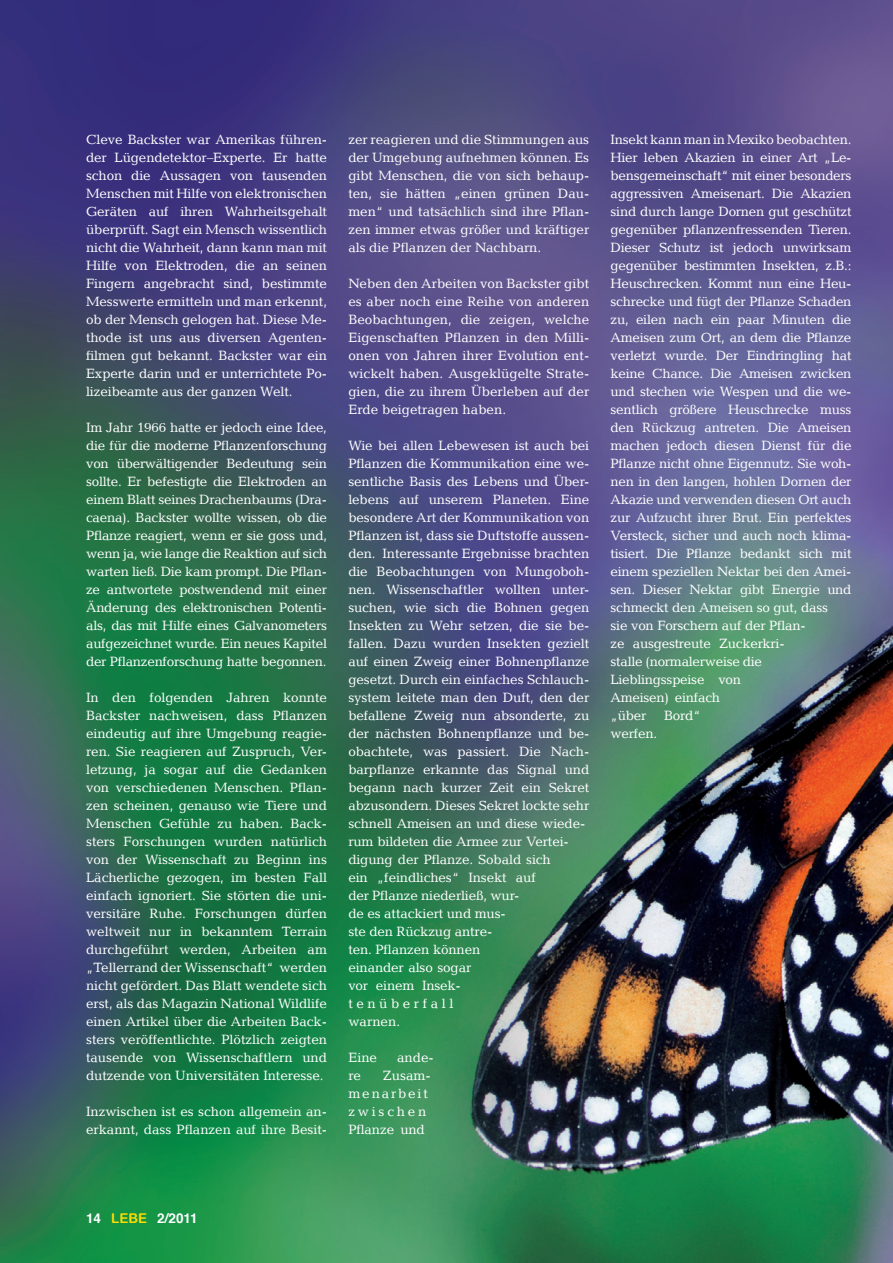
<style>
.page{position:relative;width:893px;height:1263px;background:#fff}
.page>*{position:absolute;margin:0;border:0;box-sizing:border-box;transform-origin:0 0}
.fließtext{font:13.5px/18px "Candida LT";letter-spacing:-.01em;color:#fff;text-align:justify}
.fließtext-2{font:13.5px/18px "Candida LT";letter-spacing:.135em;color:#fff}
.t1{font:700 13.5px "Helvetica";color:#fff}
.s1{font-family:"Arial Rounded MT Bold";font-weight:400;color:#ffdc01}
</style>
<div class="page">
<img style="left:0;top:0;width:893px;height:1263px">
<p class="fließtext" style="left:86px;top:130px;width:242px">Cleve Backster war Amerikas führen&shy;der Lügendetektor–Experte. Er hatte schon die Aussagen von tausenden Menschen mit Hilfe von elektronischen Geräten auf ihren Wahrheitsgehalt überprüft. Sagt ein Mensch wissentlich nicht die Wahrheit, dann kann man mit Hilfe von Elektroden, die an seinen Fingern angebracht sind, bestimmte Messwerte ermitteln und man erkennt, ob der Mensch gelogen hat. Diese Me&shy;thode ist uns aus diversen Agenten&shy;filmen gut bekannt. Backster war ein Experte darin und er unterrichtete Po&shy;lizeibeamte aus der ganzen Welt.</p>
<p class="fließtext" style="left:86px;top:418px;width:242px">Im Jahr 1966 hatte er jedoch eine Idee, die für die moderne Pflanzenforschung von überwältigender Bedeutung sein sollte. Er befestigte die Elektroden an einem Blatt seines Drachenbaums (Dra&shy;caena). Backster wollte wissen, ob die Pflanze reagiert, wenn er sie goss und, wenn ja, wie lange die Reaktion auf sich warten ließ. Die kam prompt. Die Pflan&shy;ze antwortete postwendend mit einer Änderung des elektronischen Potenti&shy;als, das mit Hilfe eines Galvanometers aufgezeichnet wurde. Ein neues Kapitel der Pflanzenforschung hatte begonnen.</p>
<p class="fließtext" style="left:86px;top:688px;width:242px">In den folgenden Jahren konnte Backster nachweisen, dass Pflanzen eindeutig auf ihre Umgebung reagie&shy;ren. Sie reagieren auf Zuspruch, Ver&shy;letzung, ja sogar auf die Gedanken von verschiedenen Menschen. Pflan&shy;zen scheinen, genauso wie Tiere und Menschen Gefühle zu haben. Back&shy;sters Forschungen wurden natürlich von der Wissenschaft zu Beginn ins Lächerliche gezogen, im besten Fall einfach ignoriert. Sie störten die uni&shy;versitäre Ruhe. Forschungen dürfen weltweit nur in bekanntem Terrain durchgeführt werden, Arbeiten am „Tellerrand der Wissenschaft“ werden nicht gefördert. Das Blatt wendete sich erst, als das Magazin National Wildlife einen Artikel über die Arbeiten Back&shy;sters veröffentlichte. Plötzlich zeigten tausende von Wissenschaftlern und dutzende von Universitäten Interesse.</p>
<p class="fließtext" style="left:86px;top:1102px;width:242px">Inzwischen ist es schon allgemein an&shy;erkannt, dass Pflanzen auf ihre Besit-</p>
<p class="fließtext" style="left:348px;top:130px;width:242px">zer reagieren und die Stimmungen aus der Umgebung aufnehmen können. Es gibt Menschen, die von sich behaup&shy;ten, sie hätten „einen grünen Dau&shy;men“ und tatsächlich sind ihre Pflan&shy;zen immer etwas größer und kräftiger als die Pflanzen der Nachbarn.</p>
<p class="fließtext" style="left:348px;top:274px;width:242px">Neben den Arbeiten von Backster gibt es aber noch eine Reihe von anderen Beobachtungen, die zeigen, welche Eigenschaften Pflanzen in den Milli&shy;onen von Jahren ihrer Evolution ent&shy;wickelt haben. Ausgeklügelte Strate&shy;gien, die zu ihrem Überleben auf der Erde beigetragen haben.</p>
<p class="fließtext" style="left:348px;top:436px;width:242px;text-align:left">Wie bei allen Lebewesen ist auch bei<br>Pflanzen die Kommunikation eine we&shy;sentliche Basis des Lebens und Über&shy;lebens auf unserem Planeten. Eine besondere Art der Kommunikation von<br>Pflanzen ist, dass sie Duftstoffe aussen&shy;den. Interessante Ergebnisse brachten die Beobachtungen von Mungoboh&shy;nen. Wissenschaftler wollten unter&shy;suchen, wie sich die Bohnen gegen<br>Insekten zu Wehr setzen, die sie be&shy;fallen. Dazu wurden Insekten gezielt auf einen Zweig einer Bohnenpflanze gesetzt. Durch ein einfaches Schlauch&shy;system leitete man den Duft, den der befallene Zweig nun absonderte, zu der nächsten Bohnenpflanze und be&shy;obachtete, was passiert. Die Nach&shy;barpflanze erkannte das Signal und begann nach kurzer Zeit ein Sekret abzusondern. Dieses Sekret lockte sehr schnell Ameisen an und diese wiede&shy;rum bildeten die Armee zur Vertei&shy;digung der Pflanze. Sobald sich<br>ein „feindliches“ Insekt auf<br>der Pflanze niederließ, wur-<br>de es attackiert und mus-<br>ste den Rückzug antre-<br>ten. Pflanzen können<br>einander also sogar<br>vor einem Insek-<br>tenüberfall<br>warnen.</p>
<p class="fließtext" style="left:348px;top:1048px;width:30px">Eine</p>
<p class="fließtext" style="left:397px;top:1048px;width:38px">ande-</p>
<p class="fließtext" style="left:348px;top:1066px;width:14px">re</p>
<p class="fließtext-2" style="left:348px;top:1066px;width:84px;text-indent:35px">Zusam&shy;menarbeit zwischen<br>Pflanze und</p>
<p class="fließtext" style="left:611px;top:130px;width:242px;text-align:left">Insekt kann man in Mexiko beobachten.<br>Hier leben Akazien in einer Art „Le&shy;bensgemeinschaft“ mit einer besonders aggressiven Ameisenart. Die Akazien sind durch lange Dornen gut geschützt gegenüber pflanzenfressenden Tieren.<br>Dieser Schutz ist jedoch unwirksam gegenüber bestimmten Insekten, z.B.:<br>Heuschrecken. Kommt nun eine Heu&shy;schrecke und fügt der Pflanze Schaden zu, eilen nach ein paar Minuten die Ameisen zum Ort, an dem die Pflanze verletzt wurde. Der Eindringling hat keine Chance. Die Ameisen zwicken und stechen wie Wespen und die we&shy;sentlich größere Heuschrecke muss den Rückzug antreten. Die Ameisen machen jedoch diesen Dienst für die Pflanze nicht ohne Eigennutz. Sie woh&shy;nen in den langen, hohlen Dornen der Akazie und verwenden diesen Ort auch zur Aufzucht ihrer Brut. Ein perfektes Versteck, sicher und auch noch klima&shy;tisiert. Die Pflanze bedankt sich mit einem speziellen Nektar bei den Amei&shy;sen. Dieser Nektar gibt Energie und schmeckt den Ameisen so gut, dass<br>sie von Forschern auf der Pflan-<br>ze ausgestreute Zuckerkri-<br>stalle (normalerweise die Lieblingsspeise von<br>Ameisen) einfach<br>„über</p>
<p class="fließtext" style="left:664px;top:706px;width:38px">Bord“</p>
<p class="fließtext" style="left:611px;top:724px;width:48px">werfen.</p>
<p class="t1" style="left:86px;top:1207px;width:113px">14 <span class="s1">LEBE</span> 2/2011</p>
</div>
